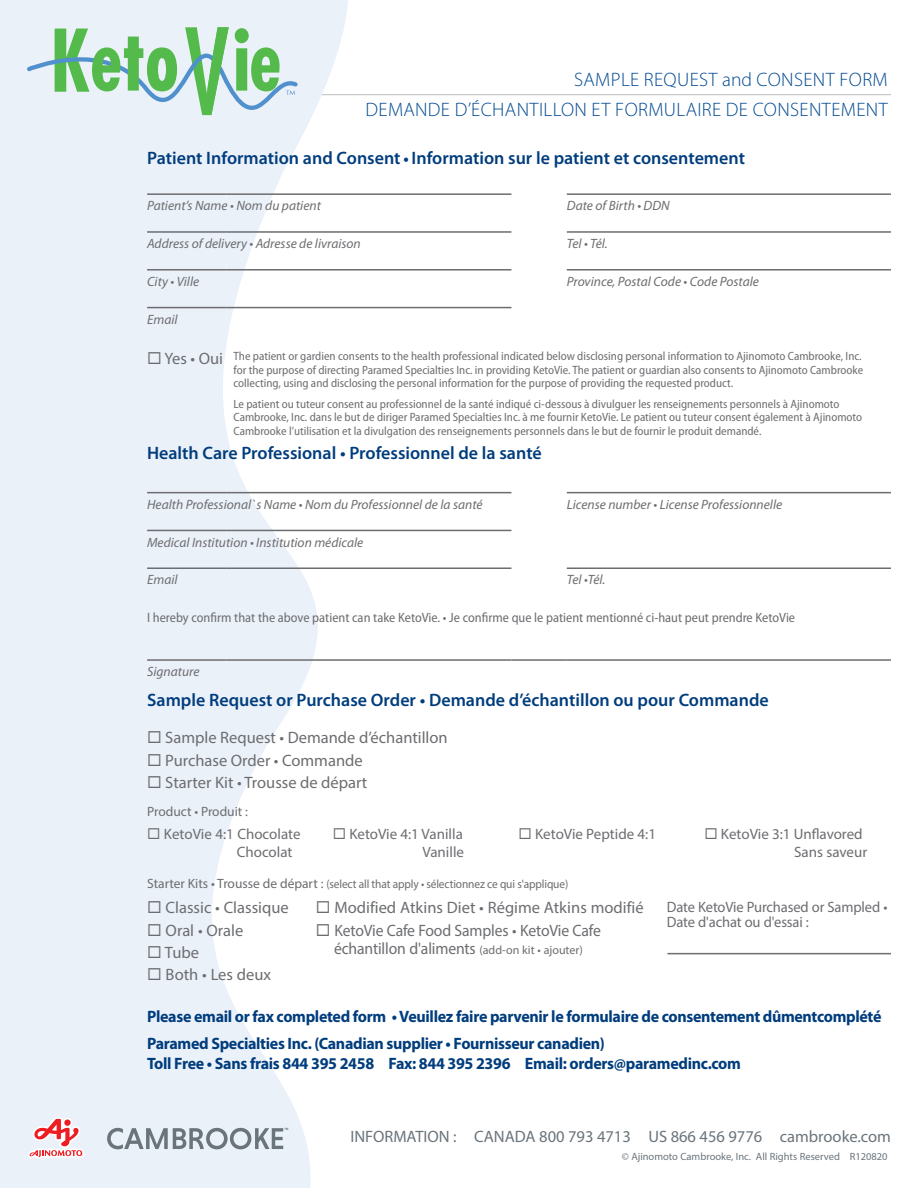
<style>
.page{position:relative;width:918px;height:1188px;background:#fff}
.page>*{position:absolute;margin:0;border:0;box-sizing:border-box;transform-origin:0 0}
.t1{font:300 19.5px/30px "Myriad Pro";letter-spacing:.02em;color:#014990;text-align:right}
.sidebar_title{font:600 18px "Myriad Pro";color:#013d7d}
.t2{font:700 16.5px/19.8px "Myriad Pro";letter-spacing:-.02em;color:#013d7d}
.Default{font:16.5px "Myriad Pro";color:#6c6d70}
.Default-2{font:16.5px/18px "Myriad Pro";color:#6c6d70;text-align:center;scale:.95 1}
.t3{font:16.5px "Myriad Pro";color:#6a747b}
.t4{font:15px/15px "Myriad Pro";letter-spacing:-.005em;color:#6c6d70}
.Default-3{font:italic 13.5px "Myriad Pro";color:#6c6d70}
.t5{font:semi-condensed 13.5px "Myriad Pro";color:#6c6d70}
.CM4{font:italic 13.5px "Myriad Pro";color:#6c6d70}
.t6{font:13.5px "Myriad Pro";color:#6c6d70}
.Default-4{font:semi-condensed 12px/13.5px "Myriad Pro";color:#6c6d70}
.t7{font:12px "Myriad Pro";letter-spacing:-.01em;color:#6c6d70;scale:.95 1}
.t8{font:10.5px "Myriad Pro";color:#6a747b}
.s1{font-weight:700;font-size:16.5px}
.s2{font-size:13.5px}
.s3{font-size:12px}
</style>
<div class="page">
<hr style="left:27px;top:94px;width:864px;height:1px;background:#bcbdc0">
<svg style="left:0;top:0;width:435px;height:1188px;fill:#ebf1f9"></svg>
<svg style="left:25px;top:10px;width:276px;height:145px;background:#cce4d9"></svg>
<svg style="left:28px;top:1117px;width:57px;height:42px"></svg>
<svg style="left:107px;top:1128px;width:181px;height:21px;background:#b2bac1"></svg>
<hr style="left:567px;top:193px;width:324px;height:2px;background:#6c6d70">
<hr style="left:567px;top:231px;width:324px;height:2px;background:#6c6d70">
<hr style="left:567px;top:269px;width:324px;height:2px;background:#6c6d70">
<hr style="left:147px;top:492px;width:80px;height:1px;background:#6c6d70">
<hr style="left:227px;top:492px;width:284px;height:1px;background:#6c6d70">
<hr style="left:147px;top:530px;width:80px;height:1px;background:#6c6d70">
<hr style="left:227px;top:530px;width:284px;height:1px;background:#6c6d70">
<hr style="left:147px;top:567px;width:80px;height:2px;background:#6c6d70">
<hr style="left:227px;top:567px;width:284px;height:2px;background:#6c6d70">
<hr style="left:567px;top:492px;width:324px;height:1px;background:#6c6d70">
<hr style="left:567px;top:567px;width:324px;height:2px;background:#6c6d70">
<hr style="left:147px;top:659px;width:80px;height:2px;background:#6c6d70">
<hr style="left:227px;top:659px;width:284px;height:2px;background:#6c6d70">
<hr style="left:511px;top:659px;width:56px;height:2px;background:#6c6d70">
<hr style="left:567px;top:659px;width:324px;height:2px;background:#6c6d70">
<hr style="left:147px;top:193px;width:80px;height:2px;background:#6c6d70">
<hr style="left:227px;top:193px;width:284px;height:2px;background:#6c6d70">
<hr style="left:147px;top:231px;width:80px;height:2px;background:#6c6d70">
<hr style="left:227px;top:231px;width:284px;height:2px;background:#6c6d70">
<hr style="left:147px;top:269px;width:80px;height:2px;background:#6c6d70">
<hr style="left:227px;top:269px;width:284px;height:2px;background:#6c6d70">
<hr style="left:147px;top:307px;width:80px;height:1px;background:#6c6d70">
<hr style="left:227px;top:307px;width:284px;height:1px;background:#6c6d70">
<hr style="left:667px;top:953px;width:224px;height:1px;background:#6c6d70">
<h1 class="t1" style="left:366px;top:64px;width:524px">SAMPLE REQUEST and CONSENT FORM<br>DEMANDE D’ÉCHANTILLON ET FORMULAIRE DE CONSENTEMENT</h1>
<p class="sidebar_title" style="left:147px;top:147px;width:599px">Patient Information and Consent <span class="s1">•</span> Information sur le patient et consentement</p>
<p class="Default-3" style="left:147px;top:197px;width:175px">Patient’s Name • Nom du patient</p>
<p class="Default-3" style="left:567px;top:197px;width:104px">Date of Birth • DDN</p>
<p class="Default-3" style="left:147px;top:235px;width:215px">Address of delivery • Adresse de livraison</p>
<p class="Default-3" style="left:567px;top:235px;width:42px">Tel • Tél.</p>
<p class="Default-3" style="left:147px;top:273px;width:54px">City • Ville</p>
<p class="Default-3" style="left:567px;top:273px;width:194px">Province, Postal Code • Code Postale</p>
<p class="Default-3" style="left:147px;top:311px;width:32px">Email</p>
<p class="Default" style="left:147px;top:348px;width:77px">◻ Yes • Oui</p>
<p class="Default-4" style="left:234px;top:350px;width:631px">The patient or gardien consents to the health professional indicated below disclosing personal information to Ajinomoto Cambrooke, Inc. for the purpose of directing Paramed Specialties Inc. in providing KetoVie. The patient or guardian also consents to Ajinomoto Cambrooke collecting, using and disclosing the personal information for the purpose of providing the requested product.</p>
<p class="Default-4" style="left:234px;top:397px;width:630px">Le patient ou tuteur consent au professionnel de la santé indiqué ci-dessous à divulguer les renseignements personnels à Ajinomoto<br>Cambrooke, Inc. dans le but de diriger Paramed Specialties Inc. à me fournir KetoVie. Le patient ou tuteur consent également à Ajinomoto<br>Cambrooke l’utilisation et la divulgation des renseignements personnels dans le but de fournir le produit demandé.</p>
<p class="sidebar_title" style="left:147px;top:441px;width:396px">Health Care Professional • Professionnel de la santé</p>
<p class="Default-3" style="left:147px;top:496px;width:337px">Health Professional`s Name • Nom du Professionnel de la santé</p>
<p class="CM4" style="left:567px;top:496px;width:217px">License number • License Professionnelle</p>
<p class="Default-3" style="left:147px;top:534px;width:218px">Medical Institution • Institution médicale</p>
<p class="Default-3" style="left:147px;top:572px;width:32px">Email</p>
<p class="Default-3" style="left:567px;top:572px;width:40px">Tel •Tél.</p>
<p class="t5" style="left:147px;top:610px;width:650px">I hereby confirm that the above patient can take KetoVie. • Je confirme que le patient mentionné ci-haut peut prendre KetoVie</p>
<p class="Default-3" style="left:147px;top:663px;width:54px">Signature</p>
<p class="sidebar_title" style="left:147px;top:689px;width:623px">Sample Request or Purchase Order • Demande d’échantillon ou pour Commande</p>
<p class="Default" style="left:147px;top:727px;width:302px">◻ Sample Request • Demande d’échantillon</p>
<p class="Default" style="left:147px;top:750px;width:217px">◻ Purchase Order • Commande</p>
<p class="Default" style="left:147px;top:772px;width:222px">◻ Starter Kit • Trousse de départ</p>
<p class="t6" style="left:147px;top:803px;width:102px">Product • Produit :</p>
<p class="t4" style="left:147px;top:826px;width:155px">◻ KetoVie 4:1 Chocolate</p>
<p class="t4" style="left:237px;top:844px;width:57px">Chocolat</p>
<p class="t4" style="left:519px;top:826px;width:139px">◻ KetoVie Peptide 4:1</p>
<p class="t4" style="left:704px;top:826px;width:160px">◻ KetoVie 3:1 Unflavored</p>
<p class="t4" style="left:794px;top:844px;width:75px">Sans saveur</p>
<p class="t7" style="left:147px;top:877px;width:445px"><span class="s2">Starter Kits • Trousse de départ :</span> (select all that apply • sélectionnez ce qui s'applique)</p>
<p class="Default" style="left:147px;top:897px;width:143px">◻ Classic • Classique</p>
<p class="Default" style="left:147px;top:920px;width:98px">◻ Oral • Orale</p>
<p class="Default" style="left:147px;top:942px;width:54px">◻ Tube</p>
<p class="Default" style="left:147px;top:964px;width:126px">◻ Both • Les deux</p>
<p class="t4" style="left:333px;top:826px;width:132px">◻ KetoVie 4:1 Vanilla</p>
<p class="t4" style="left:423px;top:844px;width:43px">Vanille</p>
<p class="t4" style="left:667px;top:899px;width:222px">Date KetoVie Purchased or Sampled •<br>Date d'achat ou d'essai :</p>
<p class="Default" style="left:316px;top:898px;width:329px">◻ Modified Atkins Diet • Régime Atkins modifié</p>
<p class="Default-2" style="left:316px;top:921px;width:302px">◻ KetoVie Cafe Food Samples • KetoVie Cafe échantillon d'aliments <span class="s3">(add-on kit • ajouter)</span></p>
<p class="t2" style="left:147px;top:1006px;width:736px">Please email or fax completed form • Veuillez faire parvenir le formulaire de consentement dûmentcomplété</p>
<p class="t2" style="left:147px;top:1033px;width:595px">Paramed Specialties Inc. (Canadian supplier • Fournisseur canadien)<br>Toll Free • Sans frais 844 395 2458 Fax: 844 395 2396 Email: orders@paramedinc.com</p>
<h3 class="t3" style="left:350px;top:1126px;width:542px">INFORMATION : CANADA 800 793 4713 US 866 456 9776 cambrooke.com</h3>
<p class="t8" style="left:622px;top:1150px;width:267px">© Ajinomoto Cambrooke, Inc. All Rights Reserved R120820</p>
</div>
